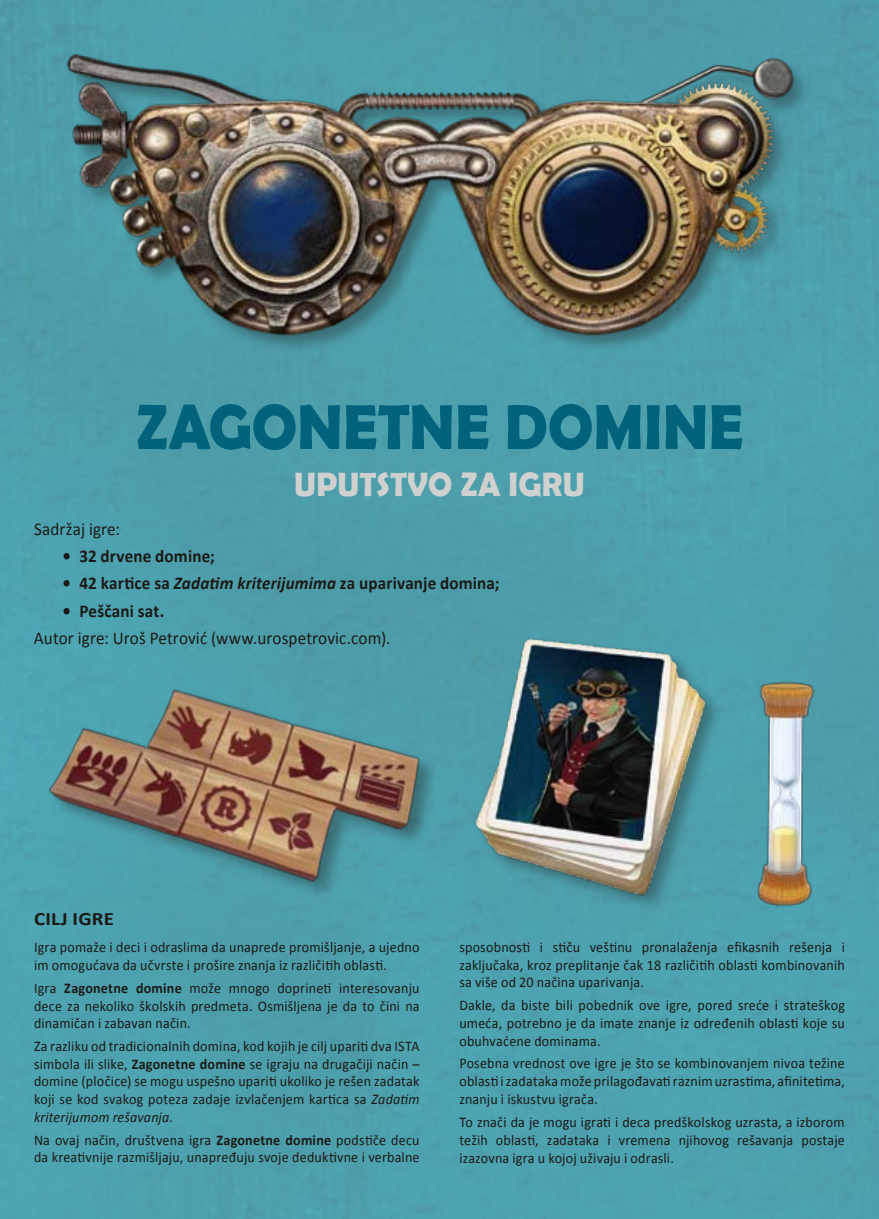
<style>
.page{position:relative;width:879px;height:1219px;background:#4da0ae}
.page>*{position:absolute;margin:0;border:0;box-sizing:border-box;transform-origin:0 0}
.t1{font:700 64px "Berlin Sans FB Demi";color:#00637b;scale:.95 1}
.t2{font:700 34px "Berlin Sans FB Demi";letter-spacing:.005em;color:#cfd0d0;scale:.95 1}
.t3{font:700 19px "Calibri";letter-spacing:.01em;color:#1a1a18;scale:1.11 1}
.t4{font:700 18px/27.2px "Calibri";letter-spacing:.01em;color:#1a1a18;scale:.95 1}
.t5{font:18px "Calibri";letter-spacing:.01em;color:#1a1a18;scale:.95 1}
.t6{font:14.8px/17.8px "Calibri";letter-spacing:.015em;color:#1a1a18;text-align:justify;scale:.95 1}
.s1{font-style:italic}
.s2{font-weight:700}
</style>
<div class="page">
<img style="left:46px;top:0;width:787px;height:412px">
<img style="left:748px;top:665px;width:74px;height:260px">
<img style="left:460px;top:604px;width:260px;height:325px">
<img style="left:27px;top:639px;width:420px;height:295px">
<h1 class="t1" style="left:136px;top:389px;width:641px">ZAGONETNE DOMINE</h1>
<h2 class="t2" style="left:294px;top:465px;width:307px">UPUTSTVO ZA IGRU</h2>
<p class="t5" style="left:34px;top:518px;width:92px">Sadržaj igre:</p>
<p class="t4" style="left:79px;top:543px;width:444px;text-indent:-17px">• 32 drvene domine;<br>42 kartice sa <span class="s1">Zadatim kriterijumima</span> za uparivanje domina;</p>
<p class="t4" style="left:62px;top:570px;width:10px">•</p>
<p class="t4" style="left:79px;top:597px;width:91px">Peščani sat.</p>
<p class="t4" style="left:62px;top:597px;width:10px">•</p>
<p class="t5" style="left:34px;top:627px;width:377px">Autor igre: Uroš Petrović (www.urospetrovic.com).</p>
<p class="t3" style="left:34px;top:912px;width:74px">Cilj igre</p>
<p class="t6" style="left:34px;top:939px;width:407px">Igra pomaže i deci i odraslima da unaprede promišljanje, a ujedno im omogućava da učvrste i prošire znanja iz različitih oblasti.</p>
<p class="t6" style="left:34px;top:980px;width:407px">Igra <span class="s2">Zagonetne domine</span> može mnogo doprineti interesovanju dece za nekoliko školskih predmeta. Osmišljena je da to čini na dinamičan i zabavan način.</p>
<p class="t6" style="left:34px;top:1037px;width:407px">Za razliku od tradicionalnih domina, kod kojih je cilj upariti dva ISTA simbola ili slike, <span class="s2">Zagonetne domine</span> se igraju na drugačiji način – domine (pločice) se mogu uspešno upariti ukoliko je rešen zadatak koji se kod svakog poteza zadaje izvlačenjem kartica sa <span class="s1">Zadatim kriterijumom rešavanja</span>.</p>
<p class="t6" style="left:34px;top:1131px;width:407px">Na ovaj način, društvena igra <span class="s2">Zagonetne domine</span> podstiče decu da kreativnije razmišljaju, unapređuju svoje deduktivne i verbalne</p>
<p class="t6" style="left:459px;top:938px;width:407px">sposobnosti i stiču veštinu pronalaženja efikasnih rešenja i zaključaka, kroz preplitanje čak 18 različitih oblasti kombinovanih sa više od 20 načina uparivanja.</p>
<p class="t6" style="left:459px;top:996px;width:407px">Dakle, da biste bili pobednik ove igre, pored sreće i strateškog umeća, potrebno je da imate znanje iz određenih oblasti koje su obuhvaćene dominama.</p>
<p class="t6" style="left:459px;top:1054px;width:407px">Posebna vrednost ove igre je što se kombinovanjem nivoa težine oblasti i zadataka može prilagođavati raznim uzrastima, afinitetima, znanju i iskustvu igrača.</p>
<p class="t6" style="left:459px;top:1113px;width:407px">To znači da je mogu igrati i deca predškolskog uzrasta, a izborom težih oblasti, zadataka i vremena njihovog rešavanja postaje izazovna igra u kojoj uživaju i odrasli.</p>
</div>
